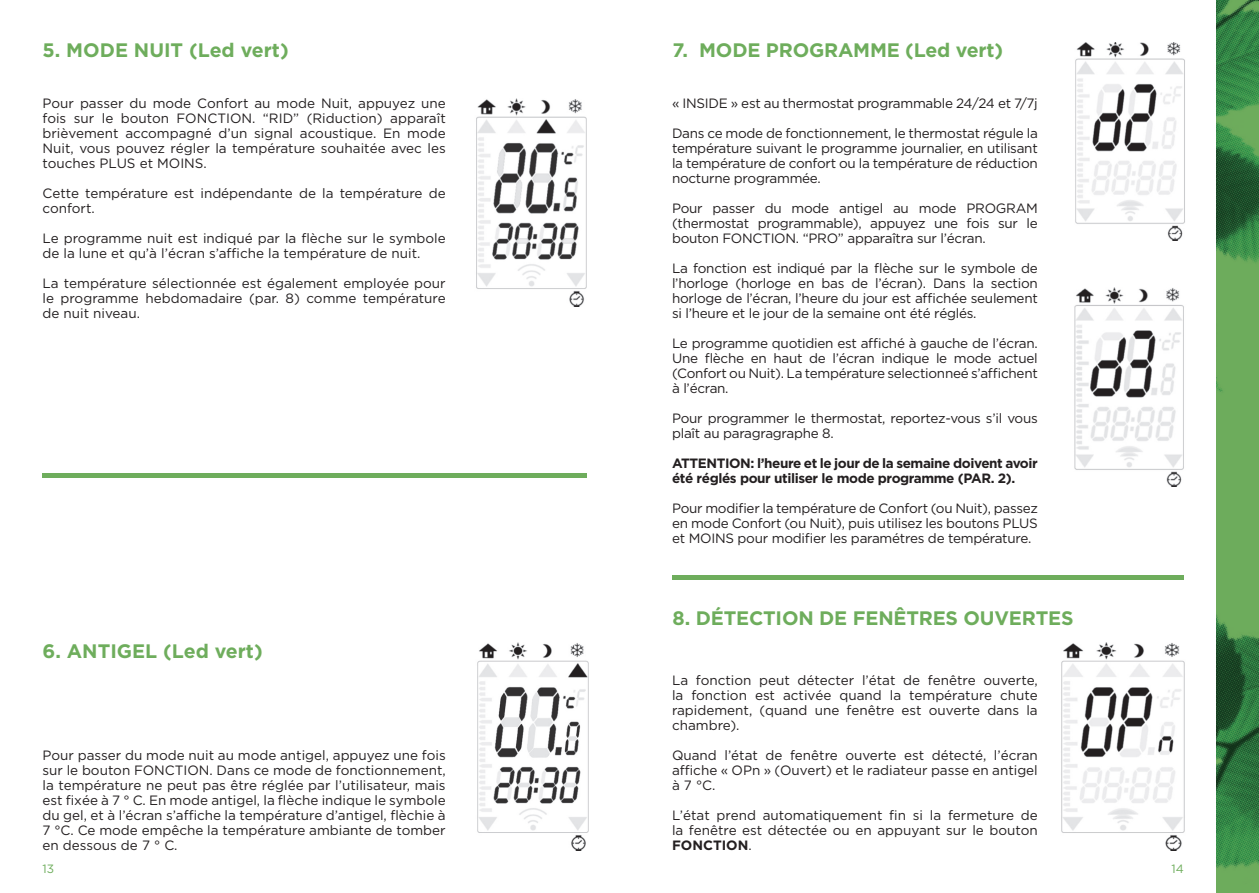
<style>
.page{position:relative;width:1259px;height:893px;background:#fff}
.page>*{position:absolute;margin:0;border:0;box-sizing:border-box;transform-origin:0 0}
.t1{font:700 19.5px "Gotham Pro";letter-spacing:-.01em;color:#6ead5c}
.t2{font:13.5px/15px "Gotham Pro";letter-spacing:-.015em;color:#231f20;text-align:justify}
.t3{font:700 13.5px/15px "Gotham Pro";letter-spacing:-.03em;color:#231f20}
.t4{font:12px "Gotham Pro";color:#6ead5c}
.s1{font-weight:700}
</style>
<div class="page">
<img style="left:1216px;top:0;width:43px;height:893px">
<img style="left:477px;top:642px;width:112px;height:208px">
<hr style="left:43px;top:473px;width:544px;height:4px;background:#6ead5c">
<img style="left:1074px;top:288px;width:110px;height:199px">
<img style="left:1075px;top:43px;width:110px;height:197px">
<img style="left:476px;top:98px;width:111px;height:209px">
<img style="left:1061px;top:642px;width:124px;height:208px">
<hr style="left:672px;top:575px;width:512px;height:4px;background:#6ead5c">
<h1 class="t1" style="left:43px;top:39px;width:248px">5. MODE NUIT (Led vert)</h1>
<p class="t2" style="left:43px;top:95px;width:405px">Pour passer du mode Confort au mode Nuit, appuyez une fois sur le bouton FONCTION. “RID” (Riduction) apparaît brièvement accompagné d’un signal acoustique. En mode Nuit, vous pouvez régler la température souhaitée avec les touches PLUS et MOINS.</p>
<p class="t2" style="left:43px;top:185px;width:405px">Cette température est indépendante de la température de confort.</p>
<p class="t2" style="left:43px;top:230px;width:405px">Le programme nuit est indiqué par la flèche sur le symbole de la lune et qu’à l’écran s’affiche la température de nuit.</p>
<p class="t2" style="left:43px;top:275px;width:405px">La température sélectionnée est également employée pour le programme hebdomadaire (par. 8) comme température de nuit niveau.</p>
<h1 class="t1" style="left:43px;top:640px;width:222px">6. ANTIGEL (Led vert)</h1>
<p class="t2" style="left:43px;top:748px;width:405px">Pour passer du mode nuit au mode antigel, appuyez une fois sur le bouton FONCTION. Dans ce mode de fonctionnement, la température ne peut pas être réglée par l’utilisateur, mais est fixée à 7 ° C. En mode antigel, la flèche indique le symbole du gel, et à l’écran s’affiche la température d’antigel, flèchie à 7 °C. Ce mode empêche la température ambiante de tomber en dessous de 7 ° C.</p>
<h1 class="t1" style="left:672px;top:39px;width:332px">7. MODE PROGRAMME (Led vert)</h1>
<p class="t2" style="left:672px;top:96px;width:367px">« INSIDE » est au thermostat programmable 24/24 et 7/7j</p>
<p class="t2" style="left:672px;top:126px;width:367px">Dans ce mode de fonctionnement, le thermostat régule la température suivant le programme journalier, en utilisant la température de confort ou la température de réduction nocturne programmée.</p>
<p class="t2" style="left:672px;top:201px;width:367px">Pour passer du mode antigel au mode PROGRAM (thermostat programmable), appuyez une fois sur le bouton FONCTION. “PRO” apparaîtra sur l’écran.</p>
<p class="t2" style="left:672px;top:261px;width:367px">La fonction est indiqué par la flèche sur le symbole de l’horloge (horloge en bas de l’écran). Dans la section horloge de l’écran, l’heure du jour est affichée seulement si l’heure et le jour de la semaine ont été réglés.</p>
<p class="t2" style="left:672px;top:336px;width:367px">Le programme quotidien est affiché à gauche de l’écran.<br>Une flèche en haut de l’écran indique le mode actuel (Confort ou Nuit). La température selectionneé s’affichent à l’écran.</p>
<p class="t2" style="left:672px;top:411px;width:367px">Pour programmer le thermostat, reportez-vous s’il vous plaît au paragragraphe 8.</p>
<p class="t3" style="left:672px;top:455px;width:367px">ATTENTION: l’heure et le jour de la semaine doivent avoir été réglés pour utiliser le mode programme (PAR. 2).</p>
<p class="t2" style="left:672px;top:500px;width:367px">Pour modifier la température de Confort (ou Nuit), passez en mode Confort (ou Nuit), puis utilisez les boutons PLUS et MOINS pour modifier les paramétres de température.</p>
<h1 class="t1" style="left:672px;top:607px;width:402px">8. DÉTECTION DE FENÊTRES OUVERTES</h1>
<p class="t2" style="left:672px;top:673px;width:367px">La fonction peut détecter l’état de fenêtre ouverte, la fonction est activée quand la température chute rapidement, (quand une fenêtre est ouverte dans la chambre).</p>
<p class="t2" style="left:672px;top:748px;width:367px">Quand l’état de fenêtre ouverte est détecté, l’écran affiche « OPn » (Ouvert) et le radiateur passe en antigel à 7 °C.</p>
<p class="t2" style="left:672px;top:808px;width:367px">L’état prend automatiquement fin si la fermeture de la fenêtre est détectée ou en appuyant sur le bouton <span class="s1">FONCTION</span>.</p>
<p class="t4" style="left:43px;top:862px;width:13px">13</p>
<p class="t4" style="left:1171px;top:862px;width:14px">14</p>
</div>
